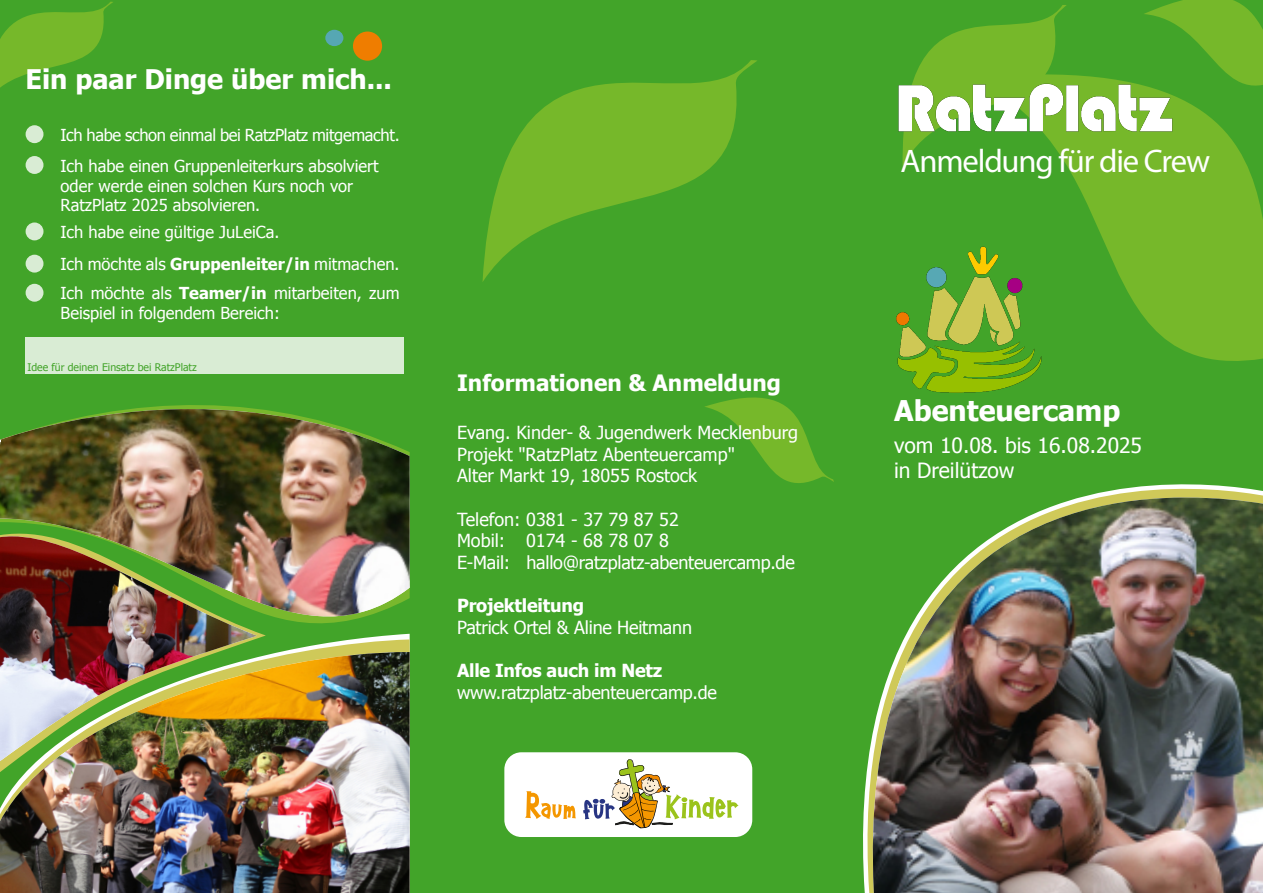
<style>
.page{position:relative;width:1263px;height:893px;background:#42a429}
.page>*{position:absolute;margin:0;border:0;box-sizing:border-box;transform-origin:0 0}
.t1{font:32.7px "Myriad Pro";letter-spacing:-.035em;color:#fff}
.t2{font:700 28.5px "Tahoma";color:#fff}
.t3{font:700 27px "Tahoma";color:#fff}
.t4{font:700 22.5px "Tahoma";color:#fff}
.t5{font:21px "Tahoma";color:#fff}
.t6{font:18px/21.6px "Tahoma";color:#fff}
.t7{font:700 18px "Tahoma";letter-spacing:-.01em;color:#fff}
.t8{font:16.5px/19.8px "Tahoma";color:#fff}
.t9{font:16.5px "Tahoma";letter-spacing:-.02em;color:#fff}
.t10{font:10.5px "Tahoma";color:#42a429}
.s1{font-weight:700}
</style>
<div class="page">
<svg style="left:902px;top:5px;width:165px;height:161px"></svg>
<svg style="left:0;top:1px;width:113px;height:87px"></svg>
<div style="left:325px;top:30px;width:18px;height:16px;background:#56a7b3;border-radius:50%"></div>
<div style="left:353px;top:32px;width:29px;height:29px;background:#ef7d00;border-radius:50%"></div>
<svg style="left:1144px;top:0;width:119px;height:40px"></svg>
<svg style="left:705px;top:397px;width:113px;height:86px"></svg>
<svg style="left:826px;top:475px;width:437px;height:418px"></svg>
<img style="left:870px;top:497px;width:393px;height:396px">
<img style="left:0;top:681px;width:410px;height:212px">
<img style="left:0;top:761px;width:257px;height:7px">
<img style="left:0;top:681px;width:257px;height:80px">
<img style="left:0;top:359px;width:410px;height:322px">
<img style="left:0;top:409px;width:410px;height:236px">
<svg style="left:969px;top:40px;width:294px;height:321px;fill:#76b82a"></svg>
<div style="left:26px;top:125px;width:17px;height:18px;background:#d9ecd4;border-radius:50%"></div>
<div style="left:26px;top:156px;width:17px;height:18px;background:#d9ecd4;border-radius:50%"></div>
<div style="left:26px;top:222px;width:17px;height:18px;background:#d9ecd4;border-radius:50%"></div>
<div style="left:26px;top:255px;width:17px;height:18px;background:#d9ecd4;border-radius:50%"></div>
<div style="left:26px;top:284px;width:17px;height:18px;background:#d9ecd4;border-radius:50%"></div>
<div style="left:26px;top:338px;width:378px;height:36px;background:#d9ecd4"></div>
<svg style="left:482px;top:60px;width:275px;height:222px"></svg>
<img style="left:898px;top:81px;width:277px;height:54px">
<img style="left:896px;top:245px;width:148px;height:148px">
<div style="left:504px;top:752px;width:248px;height:85px;background:#fff;border-radius:17px"></div>
<svg style="left:525px;top:791px;width:51px;height:28px"></svg>
<svg style="left:583px;top:759px;width:156px;height:70px"></svg>
<p class="t3" style="left:26px;top:60px;width:368px">Ein paar Dinge über mich...</p>
<p class="t9" style="left:61px;top:124px;width:341px">Ich habe schon einmal bei RatzPlatz mitgemacht.</p>
<p class="t8" style="left:61px;top:155px;width:320px">Ich habe einen Gruppenleiterkurs absolviert oder werde einen solchen Kurs noch vor<br>RatzPlatz 2025 absolvieren.</p>
<p class="t8" style="left:61px;top:222px;width:220px">Ich habe eine gültige JuLeiCa.</p>
<p class="t8" style="left:61px;top:254px;width:341px">Ich möchte als <span class="s1">Gruppenleiter/in</span> mitmachen.</p>
<p class="t8" style="left:61px;top:283px;width:341px">Ich möchte als <span class="s1">Teamer/in</span> mitarbeiten, zum<br>Beispiel in folgendem Bereich:</p>
<p class="t10" style="left:28px;top:360px;width:171px">Idee für deinen Einsatz bei RatzPlatz</p>
<p class="t4" style="left:457px;top:367px;width:325px">Informationen &amp; Anmeldung</p>
<p class="t6" style="left:457px;top:421px;width:343px">Evang. Kinder- &amp; Jugendwerk Mecklenburg</p>
<p class="t6" style="left:457px;top:443px;width:279px">Projekt "RatzPlatz Abenteuercamp"</p>
<p class="t6" style="left:457px;top:464px;width:242px">Alter Markt 19, 18055 Rostock</p>
<p class="t6" style="left:457px;top:507px;width:223px">Telefon: 0381 - 37 79 87 52</p>
<p class="t6" style="left:457px;top:529px;width:213px">Mobil: 0174 - 68 78 07 8</p>
<p class="t6" style="left:457px;top:551px;width:339px">E-Mail: hallo@ratzplatz-abenteuercamp.de</p>
<p class="t6" style="left:457px;top:594px;width:236px"><span class="s1">Projektleitung<br></span>Patrick Ortel &amp; Aline Heitmann</p>
<p class="t7" style="left:457px;top:658px;width:207px">Alle Infos auch im Netz</p>
<p class="t6" style="left:457px;top:680px;width:261px">www.ratzplatz-abenteuercamp.de</p>
<p class="t1" style="left:901px;top:141px;width:311px">Anmeldung für die Crew</p>
<p class="t2" style="left:894px;top:391px;width:228px">Abenteuercamp</p>
<p class="t5" style="left:894px;top:431px;width:249px">vom 10.08. bis 16.08.2025</p>
<p class="t5" style="left:894px;top:456px;width:122px">in Dreilützow</p>
</div>
